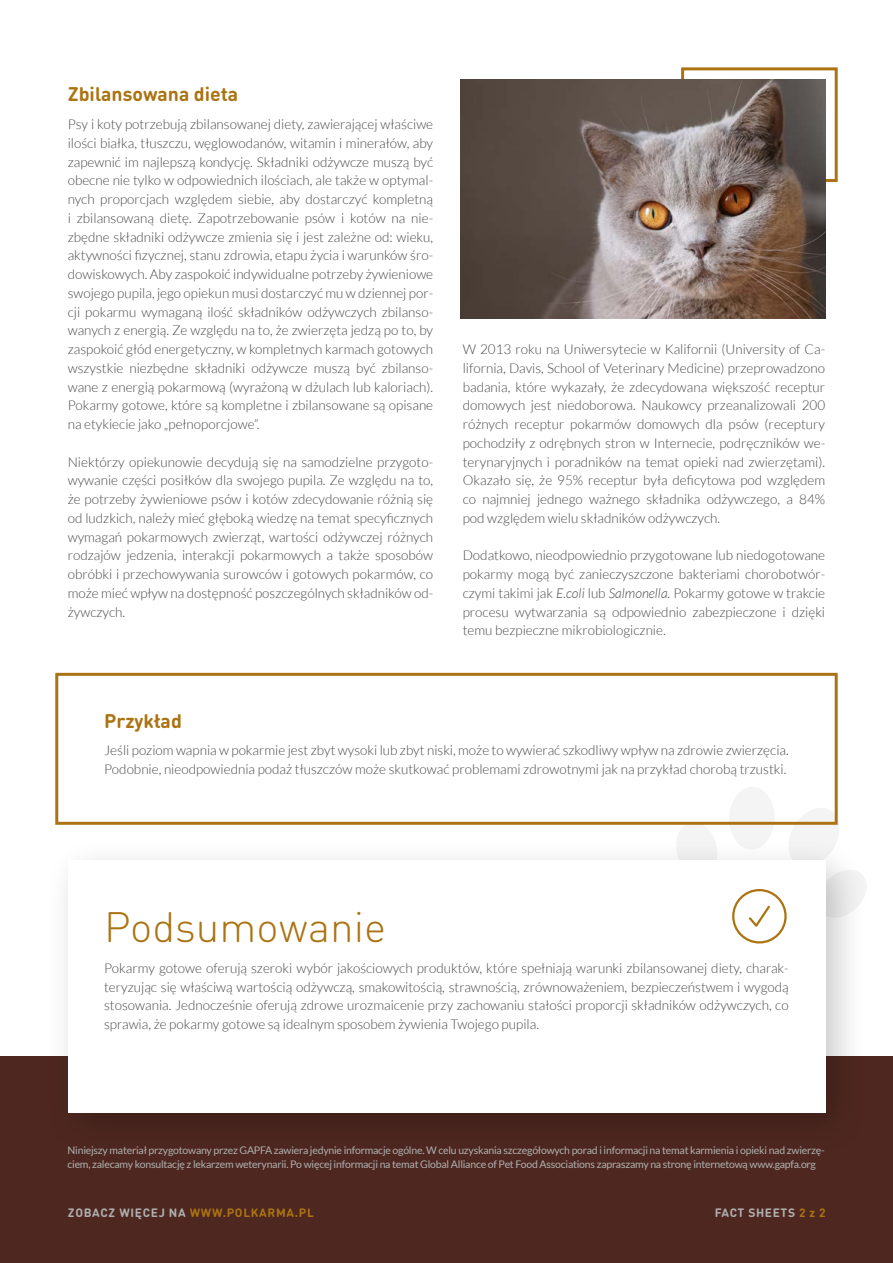
<style>
.page{position:relative;width:893px;height:1263px;background:#fff}
.page>*{position:absolute;margin:0;border:0;box-sizing:border-box;transform-origin:0 0}
.t1{font:300 42px "DIN Round Pro Pl";color:#ab7312}
.t2{font:700 19.5px "DIN Round Pro Pl";color:#ab7312}
.t3{font:300 13.5px/18.8px "Lato";color:#484847;text-align:justify}
.t4{font:700 12px "DIN Round Pro Pl";letter-spacing:.055em;color:#ab7312}
.t5{font:700 12px "DIN Round Pro Pl";letter-spacing:.045em;color:#afafaf}
.t6{font:10.5px/13.5px "Lato";letter-spacing:-.02em;color:#afafaf}
.s1{font-style:italic}
.s2{color:#afafaf}
.s3{color:#ab7312}
</style>
<div class="page">
<div style="left:0;top:1056px;width:893px;height:207px;background:#4e2820"></div>
<div style="left:55px;top:673px;width:783px;height:152px;border:3px solid #ab7312"></div>
<div style="left:46px;top:837px;width:823px;height:319px;background:#000;opacity:.22"></div>
<div style="left:68px;top:860px;width:757px;height:252px;background:#fff"></div>
<svg style="left:674px;top:786px;width:195px;height:214px"></svg>
<div style="left:681px;top:67px;width:157px;height:115px;border:3px solid #ab7312"></div>
<img style="left:460px;top:80px;width:366px;height:238px">
<h2 class="t2" style="left:68px;top:81px;width:172px">ZBILANSOWANA DIETA</h2>
<p class="t3" style="left:68px;top:115px;width:367px">Psy i koty potrzebują zbilansowanej diety, zawierającej właściwe ilości białka, tłuszczu, węglowodanów, witamin i minerałów, aby zapewnić im najlepszą kondycję. Składniki odżywcze muszą być obecne nie tylko w odpowiednich ilościach, ale także w optymal&shy;nych proporcjach względem siebie, aby dostarczyć kompletną i zbilansowaną dietę. Zapotrzebowanie psów i kotów na nie&shy;zbędne składniki odżywcze zmienia się i jest zależne od: wieku, aktywności fizycznej, stanu zdrowia, etapu życia i warunków śro&shy;dowiskowych. Aby zaspokoić indywidualne potrzeby żywieniowe swojego pupila, jego opiekun musi dostarczyć mu w dziennej por&shy;cji pokarmu wymaganą ilość składników odżywczych zbilanso&shy;wanych z energią. Ze względu na to, że zwierzęta jedzą po to, by zaspokoić głód energetyczny, w kompletnych karmach gotowych wszystkie niezbędne składniki odżywcze muszą być zbilanso&shy;wane z energią pokarmową (wyrażoną w dżulach lub kaloriach).<br>Pokarmy gotowe, które są kompletne i zbilansowane są opisane na etykiecie jako „pełnoporcjowe”.</p>
<p class="t3" style="left:68px;top:452px;width:367px">Niektórzy opiekunowie decydują się na samodzielne przygoto&shy;wywanie części posiłków dla swojego pupila. Ze względu na to, że potrzeby żywieniowe psów i kotów zdecydowanie różnią się od ludzkich, należy mieć głęboką wiedzę na temat specyficznych wymagań pokarmowych zwierząt, wartości odżywczej różnych rodzajów jedzenia, interakcji pokarmowych a także sposobów obróbki i przechowywania surowców i gotowych pokarmów, co może mieć wpływ na dostępność poszczególnych składników od&shy;żywczych.</p>
<p class="t3" style="left:463px;top:340px;width:364px">W 2013 roku na Uniwersytecie w Kalifornii (University of Ca&shy;lifornia, Davis, School of Veterinary Medicine) przeprowadzono badania, które wykazały, że zdecydowana większość receptur domowych jest niedoborowa. Naukowcy przeanalizowali 200 różnych receptur pokarmów domowych dla psów (receptury pochodziły z odrębnych stron w Internecie, podręczników we&shy;terynaryjnych i poradników na temat opieki nad zwierzętami).<br>Okazało się, że 95% receptur była deficytowa pod względem co najmniej jednego ważnego składnika odżywczego, a 84% pod względem wielu składników odżywczych.</p>
<p class="t3" style="left:463px;top:546px;width:364px">Dodatkowo, nieodpowiednio przygotowane lub niedogotowane pokarmy mogą być zanieczyszczone bakteriami chorobotwór&shy;czymi takimi jak <span class="s1">E.coli</span> lub <span class="s1">Salmonella</span>. Pokarmy gotowe w trakcie procesu wytwarzania są odpowiednio zabezpieczone i dzięki temu bezpieczne mikrobiologicznie.</p>
<h2 class="t2" style="left:104px;top:707px;width:79px">PRZYKŁAD</h2>
<p class="t3" style="left:104px;top:741px;width:686px">Jeśli poziom wapnia w pokarmie jest zbyt wysoki lub zbyt niski, może to wywierać szkodliwy wpływ na zdrowie zwierzęcia.<br>Podobnie, nieodpowiednia podaż tłuszczów może skutkować problemami zdrowotnymi jak na przykład chorobą trzustki.</p>
<h1 class="t1" style="left:104px;top:900px;width:283px">Podsumowanie</h1>
<p class="t3" style="left:104px;top:959px;width:686px">Pokarmy gotowe oferują szeroki wybór jakościowych produktów, które spełniają warunki zbilansowanej diety, charak&shy;teryzując się właściwą wartością odżywczą, smakowitością, strawnością, zrównoważeniem, bezpieczeństwem i wygodą stosowania. Jednocześnie oferują zdrowe urozmaicenie przy zachowaniu stałości proporcji składników odżywczych, co sprawia, że pokarmy gotowe są idealnym sposobem żywienia Twojego pupila.</p>
<p class="t6" style="left:68px;top:1143px;width:759px">Niniejszy materiał przygotowany przez GAPFA zawiera jedynie informacje ogólne. W celu uzyskania szczegółowych porad i informacji na temat karmienia i opieki nad zwierzę&shy;ciem, zalecamy konsultację z lekarzem weterynarii. Po więcej informacji na temat Global Alliance of Pet Food Associations zapraszamy na stronę internetową www.gapfa.org</p>
<p class="t4" style="left:68px;top:1204px;width:247px"><span class="s2">ZOBACZ WIĘCEJ NA</span> WWW.POLKARMA.PL</p>
<p class="t5" style="left:715px;top:1204px;width:113px">FACT SHEETS <span class="s3">2 Z 2</span></p>
</div>
